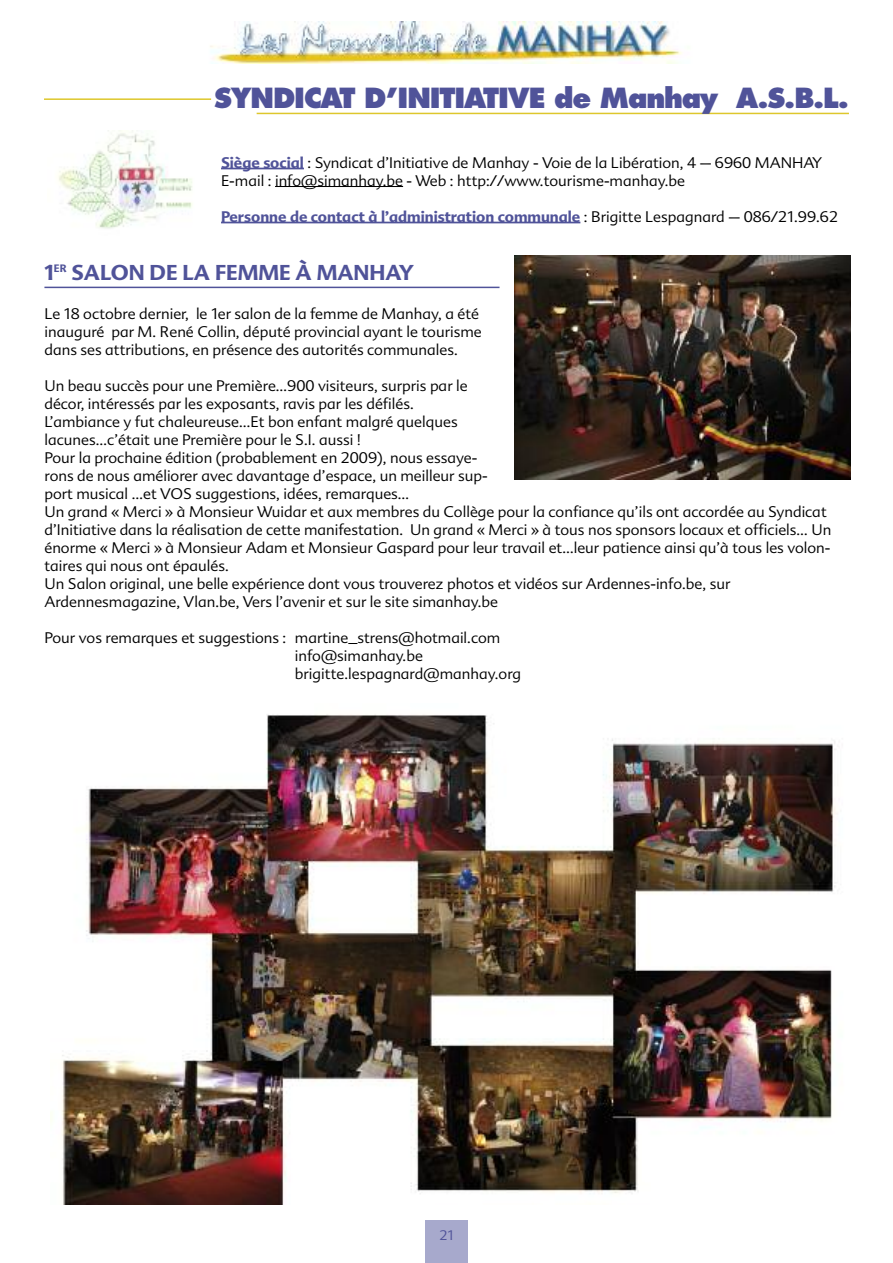
<style>
.page{position:relative;width:893px;height:1263px;background:#fff}
.page>*{position:absolute;margin:0;border:0;box-sizing:border-box;transform-origin:0 0}
.t1{font:800 27px "Futura";letter-spacing:-.04em;color:#505399}
.t2{font:700 21px "Advert";color:#505399}
.t3{font:300 15px/18px "Advert";color:#000}
.t4{font:700 15px "Advert";color:#505399}
.t5{font:300 13.5px "Advert";color:#505399}
.s1{font-weight:700;color:#505399}
.s2{font-weight:300;color:#000}
</style>
<div class="page">
<img style="left:210px;top:21px;width:472px;height:43px">
<div style="left:425px;top:1220px;width:43px;height:43px;background:#a7a9cc"></div>
<hr style="left:44px;top:98px;width:167px;height:2px;background:#dec72c">
<hr style="left:257px;top:113px;width:592px;height:1px;background:#dec72c">
<hr style="left:221px;top:168px;width:83px;height:1px;background:#505399">
<hr style="left:275px;top:186px;width:128px;height:1px;background:#000">
<hr style="left:221px;top:222px;width:359px;height:1px;background:#505399">
<hr style="left:44px;top:287px;width:455px;height:1px;background:#505399">
<img style="left:58px;top:130px;width:135px;height:99px">
<img style="left:514px;top:255px;width:336px;height:224px">
<img style="left:50px;top:714px;width:787px;height:490px">
<h1 class="t1" style="left:214px;top:87px;width:636px">SYNDICAT D’INITIATIVE de Manhay A.S.B.L.</h1>
<p class="t3" style="left:221px;top:153px;width:603px"><span class="s1">Siège social</span> : Syndicat d’Initiative de Manhay - Voie de la Libération, 4 – 6960 MANHAY<br>E-mail : info@simanhay.be - Web : http://www.tourisme-manhay.be</p>
<p class="t4" style="left:221px;top:208px;width:619px">Personne de contact à l’administration communale <span class="s2">: Brigitte Lespagnard – 086/21.99.62</span></p>
<h2 class="t2" style="left:44px;top:261px;width:371px">1<sup>ER</sup> SALON DE LA FEMME À MANHAY</h2>
<p class="t3" style="left:44px;top:305px;width:439px">Le 18 octobre dernier, le 1er salon de la femme de Manhay, a été inauguré par M. René Collin, député provincial ayant le tourisme dans ses attributions, en présence des autorités communales.</p>
<p class="t3" style="left:44px;top:377px;width:788px">Un beau succès pour une Première…900 visiteurs, surpris par le<br>décor, intéressés par les exposants, ravis par les défilés.<br>L’ambiance y fut chaleureuse…Et bon enfant malgré quelques<br>lacunes…c’était une Première pour le S.I. aussi !<br>Pour la prochaine édition (probablement en 2009), nous essaye-<br>rons de nous améliorer avec davantage d’espace, un meilleur sup-<br>port musical …et VOS suggestions, idées, remarques…<br>Un grand « Merci » à Monsieur Wuidar et aux membres du Collège pour la confiance qu’ils ont accordée au Syndicat d’Initiative dans la réalisation de cette manifestation. Un grand « Merci » à tous nos sponsors locaux et officiels… Un énorme « Merci » à Monsieur Adam et Monsieur Gaspard pour leur travail et…leur patience ainsi qu’à tous les volon&shy;taires qui nous ont épaulés.<br>Un Salon original, une belle expérience dont vous trouverez photos et vidéos sur Ardennes-info.be, sur Ardennesmagazine, Vlan.be, Vers l’avenir et sur le site simanhay.be</p>
<p class="t3" style="left:295px;top:629px;width:228px;text-indent:-250px">Pour vos remarques et suggestions : martine_strens@hotmail.com info@simanhay.be brigitte.lespagnard@manhay.org</p>
<p class="t5" style="left:439px;top:1227px;width:16px">21</p>
</div>
